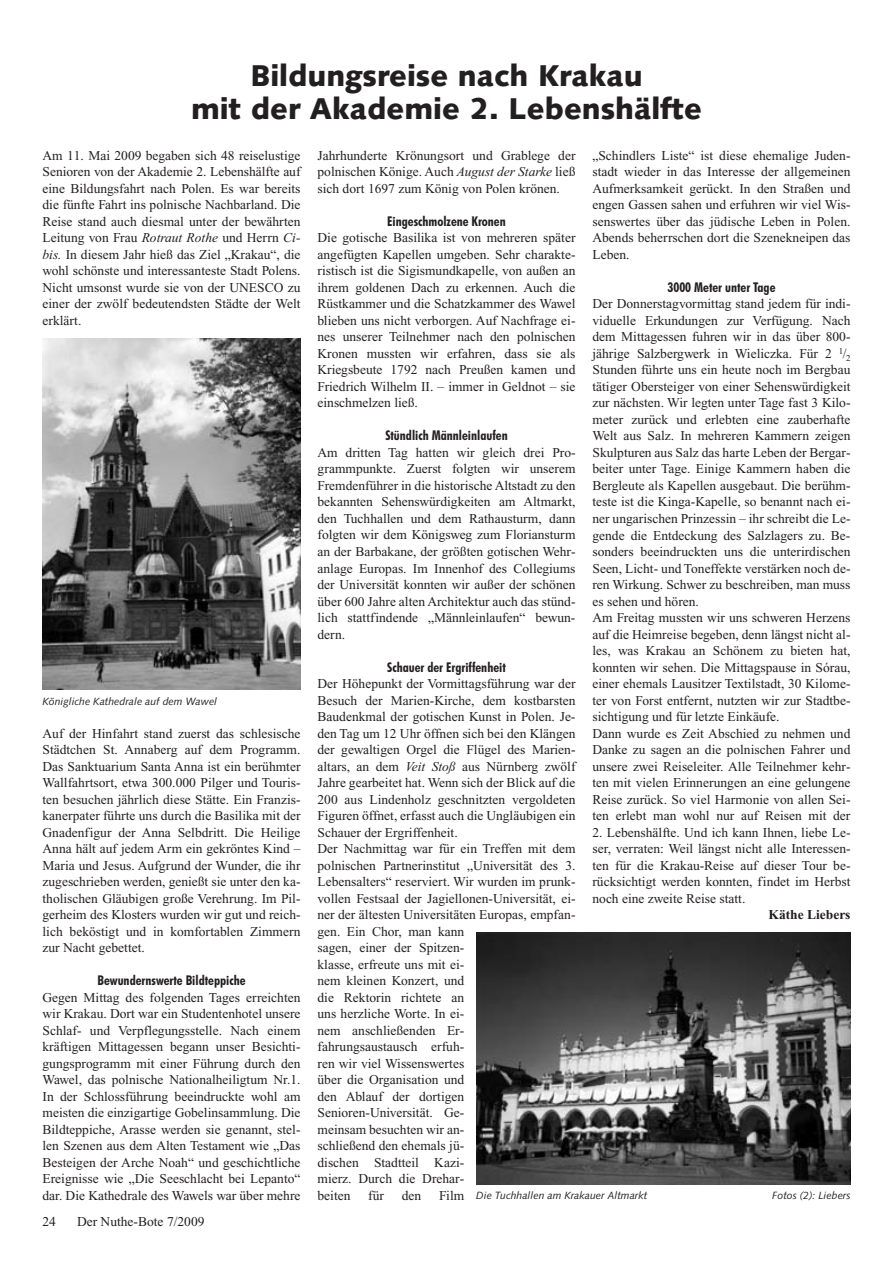
<style>
.page{position:relative;width:893px;height:1263px;background:#fff}
.page>*{position:absolute;margin:0;border:0;box-sizing:border-box;transform-origin:0 0}
.t1{font:900 30px/33px "Syntax";color:#231f20;text-align:center}
.t2{font:13.5px/16.5px "Times New Roman";color:#231f20;text-align:justify}
.t3{font:700 condensed 13.5px "Futura BT";color:#231f20}
.t4{font:700 13.5px "Times New Roman";color:#231f20}
.t5{font:italic 10.5px "Syntax";color:#231f20}
.s1{font-style:italic}
.s2{color:#fff}
</style>
<div class="page">
<img style="left:476px;top:932px;width:374px;height:252px">
<img style="left:43px;top:338px;width:257px;height:352px">
<h1 class="t1" style="left:191px;top:61px;width:512px">Bildungsreise nach Krakau<br>mit der Akademie 2. Lebenshälfte</h1>
<p class="t2" style="left:43px;top:149px;width:260px">Am 11. Mai 2009 begaben sich 48 reiselustige Senioren von der Akademie 2. Lebenshälfte auf eine Bildungsfahrt nach Polen. Es war bereits die fünfte Fahrt ins polnische Nachbarland. Die Reise stand auch diesmal unter der bewährten Leitung von Frau <span class="s1">Rotraut Rothe</span> und Herrn <span class="s1">Ci&shy;bis.</span> In diesem Jahr hieß das Ziel „Krakau“, die wohl schönste und interessanteste Stadt Polens.<br>Nicht umsonst wurde sie von der UNESCO zu einer der zwölf bedeutendsten Städte der Welt erklärt.</p>
<p class="t5" style="left:43px;top:696px;width:176px">Königliche Kathedrale auf dem Wawel</p>
<p class="t2" style="left:43px;top:726px;width:260px">Auf der Hinfahrt stand zuerst das schlesische Städtchen St. Annaberg auf dem Programm.<br>Das Sanktuarium Santa Anna ist ein berühmter Wallfahrtsort, etwa 300.000 Pilger und Touris&shy;ten besuchen jährlich diese Stätte. Ein Franzis&shy;kanerpater führte uns durch die Basilika mit der Gnadenfigur der Anna Selbdritt. Die Heilige Anna hält auf jedem Arm ein gekröntes Kind – Maria und Jesus. Aufgrund der Wunder, die ihr zugeschrieben werden, genießt sie unter den ka&shy;tholischen Gläubigen große Verehrung. Im Pil&shy;gerheim des Klosters wurden wir gut und reich&shy;lich beköstigt und in komfortablen Zimmern zur Nacht gebettet.</p>
<p class="t3" style="left:98px;top:974px;width:150px">Bewundernswerte Bildteppiche</p>
<p class="t2" style="left:43px;top:990px;width:260px">Gegen Mittag des folgenden Tages erreichten wir Krakau. Dort war ein Studentenhotel unsere Schlaf- und Verpflegungsstelle. Nach einem kräftigen Mittagessen begann unser Besichti&shy;gungsprogramm mit einer Führung durch den Wawel, das polnische Nationalheiligtum Nr.1.<br>In der Schlossführung beeindruckte wohl am meisten die einzigartige Gobelinsammlung. Die Bildteppiche, Arasse werden sie genannt, stel&shy;len Szenen aus dem Alten Testament wie „Das Besteigen der Arche Noah“ und geschichtliche Ereignisse wie „Die Seeschlacht bei Lepanto“ dar. Die Kathedrale des Wawels war über mehre</p>
<p class="t2" style="left:43px;top:1214px;width:163px">24<span class="s2">mm</span>Der Nuthe-Bote 7/2009</p>
<p class="t2" style="left:317px;top:149px;width:259px">Jahrhunderte Krönungsort und Grablege der polnischen Könige. Auch <span class="s1">August der Starke</span> ließ sich dort 1697 zum König von Polen krönen.</p>
<p class="t3" style="left:387px;top:215px;width:120px">Eingeschmolzene Kronen</p>
<p class="t2" style="left:317px;top:231px;width:260px">Die gotische Basilika ist von mehreren später angefügten Kapellen umgeben. Sehr charakte&shy;ristisch ist die Sigismundkapelle, von außen an ihrem goldenen Dach zu erkennen. Auch die Rüstkammer und die Schatzkammer des Wawel blieben uns nicht verborgen. Auf Nachfrage ei&shy;nes unserer Teilnehmer nach den polnischen Kronen mussten wir erfahren, dass sie als Kriegsbeute 1792 nach Preußen kamen und Friedrich Wilhelm II. – immer in Geldnot – sie einschmelzen ließ.</p>
<p class="t3" style="left:385px;top:429px;width:124px">Stündlich Männleinlaufen</p>
<p class="t2" style="left:317px;top:446px;width:260px">Am dritten Tag hatten wir gleich drei Pro&shy;grammpunkte. Zuerst folgten wir unserem Fremdenführer in die historische Altstadt zu den bekannten Sehenswürdigkeiten am Altmarkt, den Tuchhallen und dem Rathausturm, dann folgten wir dem Königsweg zum Floriansturm an der Barbakane, der größten gotischen Wehr&shy;anlage Europas. Im Innenhof des Collegiums der Universität konnten wir außer der schönen über 600 Jahre alten Architektur auch das stünd&shy;lich stattfindende „Männleinlaufen“ bewun&shy;dern.</p>
<p class="t3" style="left:387px;top:660px;width:120px">Schauer der Ergriffenheit</p>
<p class="t2" style="left:317px;top:677px;width:260px;text-align:left">Der Höhepunkt der Vormittagsführung war der Besuch der Marien-Kirche, dem kostbarsten Baudenkmal der gotischen Kunst in Polen. Je&shy;den Tag um 12 Uhr öffnen sich bei den Klängen der gewaltigen Orgel die Flügel des Marien&shy;altars, an dem <span class="s1">Veit Stoß</span> aus Nürnberg zwölf Jahre gearbeitet hat. Wenn sich der Blick auf die 200 aus Lindenholz geschnitzten vergoldeten Figuren öffnet, erfasst auch die Ungläubigen ein Schauer der Ergriffenheit.<br>Der Nachmittag war für ein Treffen mit dem polnischen Partnerinstitut „Universität des 3.<br>Lebensalters“ reserviert. Wir wurden im prunk&shy;vollen Festsaal der Jagiellonen-Universität, ei&shy;ner der ältesten Universitäten Europas, empfan&shy;gen. Ein Chor, man kann<br>sagen, einer der Spitzen-<br>klasse, erfreute uns mit ei-<br>nem kleinen Konzert, und<br>die Rektorin richtete an<br>uns herzliche Worte. In ei-<br>nem anschließenden Er-<br>fahrungsaustausch erfuh-<br>ren wir viel Wissenswertes<br>über die Organisation und<br>den Ablauf der dortigen Senioren-Universität. Ge-<br>meinsam besuchten wir an-<br>schließend den ehemals jü-<br>dischen Stadtteil Kazi-<br>mierz. Durch die Drehar-<br>beiten</p>
<p class="t2" style="left:592px;top:149px;width:260px">„Schindlers Liste“ ist diese ehemalige Juden&shy;stadt wieder in das Interesse der allgemeinen Aufmerksamkeit gerückt. In den Straßen und engen Gassen sahen und erfuhren wir viel Wis&shy;senswertes über das jüdische Leben in Polen.<br>Abends beherrschen dort die Szenekneipen das Leben.</p>
<p class="t3" style="left:667px;top:281px;width:110px">3000 Meter unter Tage</p>
<p class="t2" style="left:592px;top:297px;width:260px;text-align:left">Der Donnerstagvormittag stand jedem für indi&shy;viduelle Erkundungen zur Verfügung. Nach dem Mittagessen fuhren wir in das über 800- jährige Salzbergwerk in Wieliczka. Für 2 <sup>1</sup>/<sub>2<br></sub>Stunden führte uns ein heute noch im Bergbau tätiger Obersteiger von einer Sehenswürdigkeit zur nächsten. Wir legten unter Tage fast 3 Kilo&shy;meter zurück und erlebten eine zauberhafte Welt aus Salz. In mehreren Kammern zeigen Skulpturen aus Salz das harte Leben der Bergar&shy;beiter unter Tage. Einige Kammern haben die Bergleute als Kapellen ausgebaut. Die berühm&shy;teste ist die Kinga-Kapelle, so benannt nach ei&shy;ner ungarischen Prinzessin – ihr schreibt die Le&shy;gende die Entdeckung des Salzlagers zu. Be&shy;sonders beeindruckten uns die unterirdischen Seen, Licht- und Toneffekte verstärken noch de&shy;ren Wirkung. Schwer zu beschreiben, man muss es sehen und hören.<br>Am Freitag mussten wir uns schweren Herzens auf die Heimreise begeben, denn längst nicht al&shy;les, was Krakau an Schönem zu bieten hat, konnten wir sehen. Die Mittagspause in Sórau, einer ehemals Lausitzer Textilstadt, 30 Kilome&shy;ter von Forst entfernt, nutzten wir zur Stadtbe&shy;sichtigung und für letzte Einkäufe.<br>Dann wurde es Zeit Abschied zu nehmen und Danke zu sagen an die polnischen Fahrer und unsere zwei Reiseleiter. Alle Teilnehmer kehr&shy;ten mit vielen Erinnerungen an eine gelungene Reise zurück. So viel Harmonie von allen Sei&shy;ten erlebt man wohl nur auf Reisen mit der</p>
<p class="t2" style="left:592px;top:825px;width:260px">2. Lebenshälfte. Und ich kann Ihnen, liebe Le&shy;ser, verraten: Weil längst nicht alle Interessen&shy;ten für die Krakau-Reise auf dieser Tour be&shy;rücksichtigt werden konnten, findet im Herbst noch eine zweite Reise statt.</p>
<p class="t4" style="left:768px;top:909px;width:83px">Käthe Liebers</p>
<p class="t2" style="left:368px;top:1188px;width:17px">für</p>
<p class="t2" style="left:402px;top:1188px;width:21px">den</p>
<p class="t2" style="left:439px;top:1188px;width:27px">Film</p>
<p class="t5" style="left:476px;top:1190px;width:172px">Die Tuchhallen am Krakauer Altmarkt</p>
<p class="t5" style="left:772px;top:1190px;width:80px">Fotos (2): Liebers</p>
</div>
